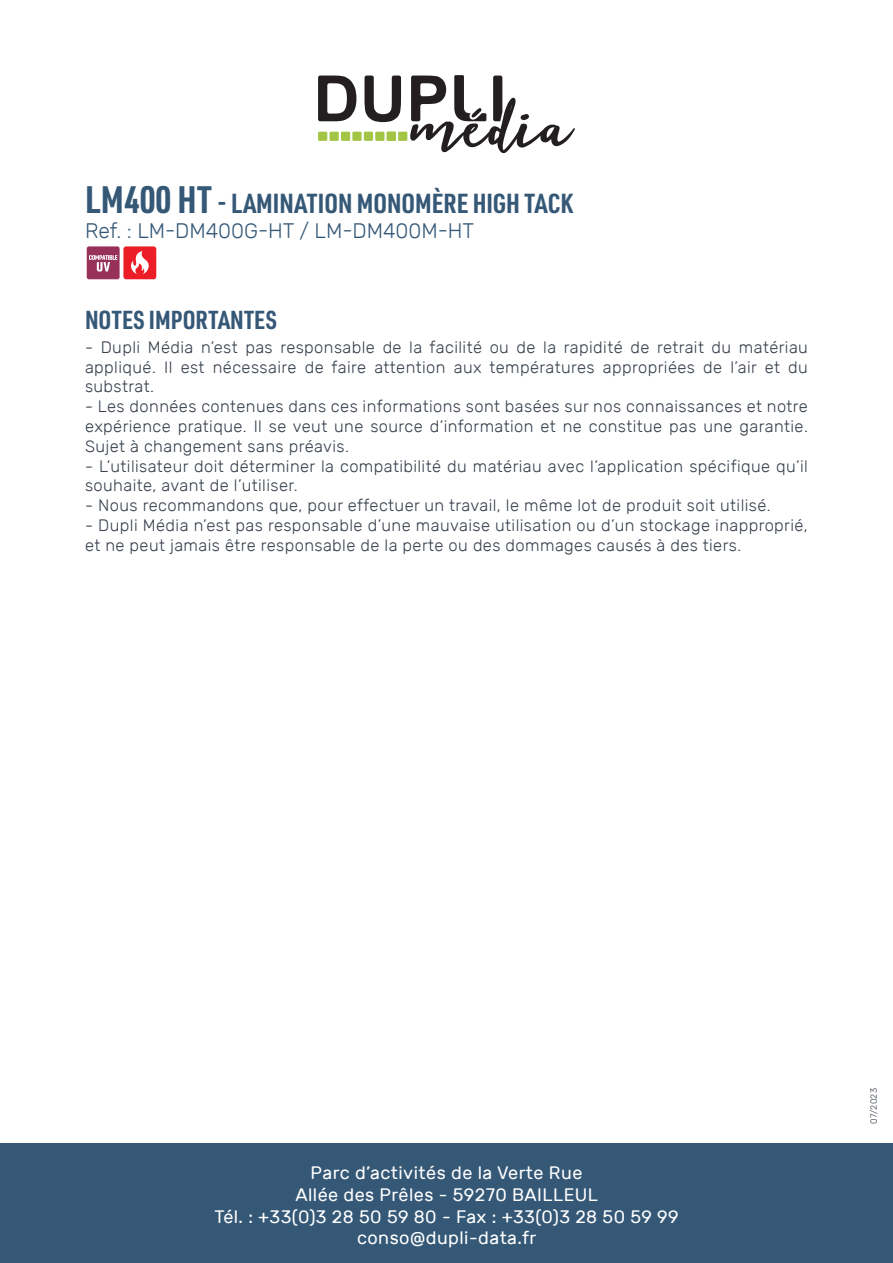
<style>
.page{position:relative;width:893px;height:1263px;background:#fff}
.page>*{position:absolute;margin:0;border:0;box-sizing:border-box;transform-origin:0 0}
.t1{font:700 27px "URWDIN Cond";color:#355877}
.t2{font:700 25.5px "URWDIN Cond";letter-spacing:.01em;color:#355877}
.t3{font:300 21px "Rubik";color:#355877}
.t4{font:18px/21.6px "Rubik";letter-spacing:.025em;color:#fff;text-align:center}
.t5{font:300 16.5px/19.8px "Rubik";letter-spacing:.025em;color:#37404c;text-align:justify}
.t6{font:300 9px "Rubik";letter-spacing:.025em;color:#37404c}
.s1{font-size:37.5px}
</style>
<div class="page">
<div style="left:0;top:1144px;width:893px;height:119px;background:#355877"></div>
<div style="left:318px;top:132px;width:9px;height:9px;background:#a3c546"></div>
<div style="left:329px;top:132px;width:10px;height:9px;background:#a3c546"></div>
<div style="left:341px;top:132px;width:9px;height:9px;background:#a3c546"></div>
<div style="left:352px;top:132px;width:10px;height:9px;background:#a3c546"></div>
<div style="left:364px;top:132px;width:9px;height:9px;background:#a3c546"></div>
<div style="left:375px;top:132px;width:9px;height:9px;background:#a3c546"></div>
<div style="left:387px;top:132px;width:9px;height:9px;background:#a3c546"></div>
<div style="left:398px;top:132px;width:9px;height:9px;background:#a3c546"></div>
<svg style="left:318px;top:76px;width:38px;height:45px"></svg>
<svg style="left:365px;top:76px;width:36px;height:46px"></svg>
<svg style="left:410px;top:75px;width:165px;height:78px"></svg>
<div style="left:123px;top:246px;width:33px;height:33px;background:#ec1d27;border-radius:3px"></div>
<svg style="left:131px;top:251px;width:18px;height:24px"></svg>
<div style="left:87px;top:246px;width:33px;height:33px;background:#97315a;border-radius:2px"></div>
<svg style="left:89px;top:255px;width:28px;height:17px"></svg>
<h1 class="t1" style="left:85px;top:185px;width:489px"><span class="s1">LM400 HT</span> - LAMINATION MONOMÈRE HIGH TACK</h1>
<p class="t3" style="left:85px;top:219px;width:391px">Ref. : LM-DM400G-HT / LM-DM400M-HT</p>
<h2 class="t2" style="left:85px;top:302px;width:193px">NOTES IMPORTANTES</h2>
<p class="t5" style="left:85px;top:337px;width:724px">- Dupli Média n’est pas responsable de la facilité ou de la rapidité de retrait du matériau appliqué. Il est nécessaire de faire attention aux températures appropriées de l’air et du substrat.</p>
<p class="t5" style="left:85px;top:397px;width:724px">- Les données contenues dans ces informations sont basées sur nos connaissances et notre expérience pratique. Il se veut une source d’information et ne constitue pas une garantie.<br>Sujet à changement sans préavis.</p>
<p class="t5" style="left:85px;top:456px;width:724px">- L’utilisateur doit déterminer la compatibilité du matériau avec l’application spécifique qu’il souhaite, avant de l’utiliser.</p>
<p class="t5" style="left:85px;top:496px;width:687px">- Nous recommandons que, pour effectuer un travail, le même lot de produit soit utilisé.</p>
<p class="t5" style="left:85px;top:515px;width:724px">- Dupli Média n’est pas responsable d’une mauvaise utilisation ou d’un stockage inapproprié, et ne peut jamais être responsable de la perte ou des dommages causés à des tiers.</p>
<p class="t4" style="left:214px;top:1163px;width:466px">Parc d’activités de la Verte Rue<br>Allée des Prêles - 59270 BAILLEUL<br>Tél. : +33(0)3 28 50 59 80 - Fax : +33(0)3 28 50 59 99 conso@dupli-data.fr</p>
<p class="t6" style="left:869px;top:1124px;width:37px;rotate:-90deg">07/2023</p>
</div>
